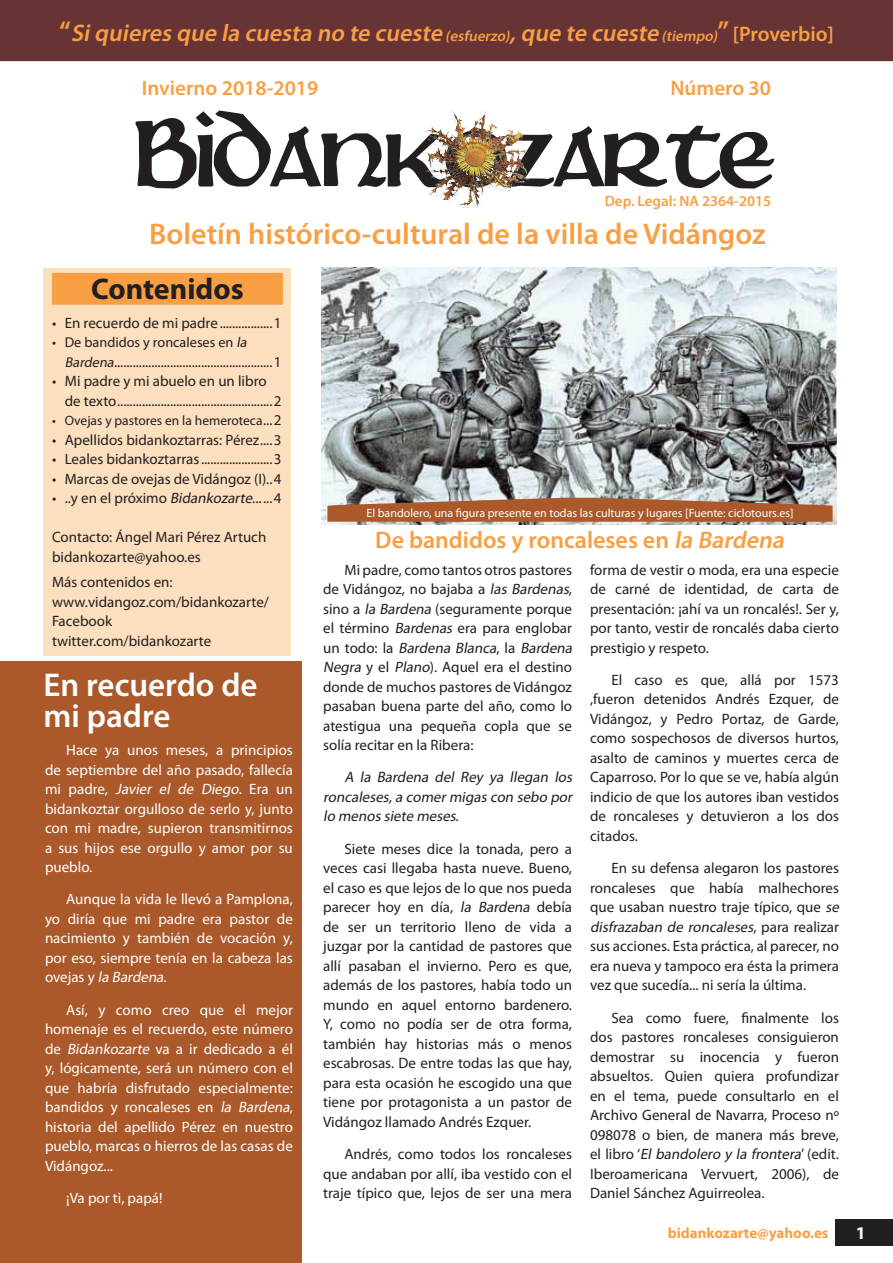
<style>
.page{position:relative;width:893px;height:1263px;background:#fff}
.page>*{position:absolute;margin:0;border:0;box-sizing:border-box;transform-origin:0 0}
.t1{font:114px "Martel";letter-spacing:-.03em;color:#231f20}
.Head_2_reverse{font:600 33px/31.5px "Myriad Pro";color:#fff}
.Tagline{font:600 30px "Myriad Pro";color:#f89f44}
.Body{font:700 30px "Myriad Pro";color:#231f20}
.News_title_flash{font:italic 600 24px "Myriad Pro";color:#f89f44}
.Head_1{font:600 24px "Myriad Pro";color:#f89f44}
.t2{font:600 21px "Myriad Pro";color:#f89f44}
.t3{font:700 18px "Myriad Pro";color:#fff}
.Body-2{font:15px/19.5px "Myriad Pro";color:#231f20;text-align:justify}
.Body-3{font:15px/19.5px "Myriad Pro";color:#fff;text-align:justify}
.TOC_bullets{font:15px "Myriad Pro";color:#231f20}
.Body-4{font:italic 15px/19.5px "Myriad Pro";color:#231f20;text-align:justify}
.t4{font:700 15px "Myriad Pro";color:#f89f44}
.t5{font:600 15px "Myriad Pro";color:#f89f44}
.t6{font:14.25px "Myriad Pro";color:#231f20}
.t7{font:13.5px "Myriad Pro";color:#231f20}
.t8{font:12px "Myriad Pro";color:#fff}
.s1{font-style:normal;font-size:28.5px}
.s2{font-size:15px}
.s3{font-style:normal;font-size:21px}
.s4{font-style:italic}
.s5{font-style:italic;font-size:14.25px}
</style>
<div class="page">
<img style="left:322px;top:267px;width:514px;height:258px">
<div style="left:0;top:661px;width:302px;height:602px;background:#ab592a"></div>
<div style="left:44px;top:268px;width:247px;height:388px;background:#fcdfbf"></div>
<div style="left:52px;top:273px;width:231px;height:18px;background:#f89f44"></div>
<div style="left:52px;top:287px;width:231px;height:18px;background:#f89f44"></div>
<div style="left:0;top:0;width:893px;height:61px;background:#673334"></div>
<div style="left:835px;top:1219px;width:58px;height:26px;background:#231f20"></div>
<img style="left:424px;top:111px;width:105px;height:97px">
<svg style="left:327px;top:498px;width:506px;height:24px"></svg>
<p class="News_title_flash" style="left:59px;top:17px;width:776px"><span class="s1">“</span> Siquieres que la cuesta no te cueste <span class="s2">(esfuerzo)</span>,que te cueste <span class="s2">(tiempo)</span><span class="s1">”</span> <span class="s3">[ P r o v e r b i o ]</span></p>
<p class="t2" style="left:142px;top:74px;width:178px">Invierno 2018-2019</p>
<p class="t2" style="left:670px;top:74px;width:102px">Número 30</p>
<p class="t1" style="left:135px;top:94px;width:642px">Bidankozarte</p>
<p class="t5" style="left:605px;top:192px;width:168px">Dep. Legal: NA 2364-2015</p>
<p class="Tagline" style="left:149px;top:215px;width:618px">Boletín histórico-cultural de la villa de Vidángoz</p>
<p class="Body" style="left:91px;top:270px;width:154px">Contenidos</p>
<p class="Body-2" style="left:52px;top:313px;width:231px">• En recuerdo de mi padre.................1</p>
<p class="t6" style="left:52px;top:334px;width:199px">• De bandidos y roncaleses en <span class="s4">la</span></p>
<p class="Body-2" style="left:65px;top:352px;width:218px"><span class="s5">Bardena</span>...................................................1</p>
<p class="Body-2" style="left:65px;top:371px;width:218px;text-indent:-13px">• Mi padre y mi abuelo en un libro de texto..................................................2</p>
<p class="t7" style="left:52px;top:413px;width:231px">• Ovejas y pastores en la hemeroteca<span class="s2">...2</span></p>
<p class="Body-2" style="left:52px;top:430px;width:231px">• Apellidos bidankoztarras: Pérez....3</p>
<p class="Body-2" style="left:52px;top:449px;width:231px">• Leales bidankoztarras.......................3</p>
<p class="Body-2" style="left:52px;top:469px;width:231px">• Marcas de ovejas de Vidángoz (I)..4</p>
<p class="Body-2" style="left:52px;top:488px;width:231px">• ..y en el próximo <span class="s4">Bidankozarte</span>......4</p>
<p class="TOC_bullets" style="left:52px;top:528px;width:216px">Contacto: Ángel Mari Pérez Artuch</p>
<p class="TOC_bullets" style="left:52px;top:548px;width:150px">bidankozarte@yahoo.es</p>
<p class="TOC_bullets" style="left:52px;top:573px;width:122px">Más contenidos en:</p>
<p class="TOC_bullets" style="left:52px;top:593px;width:218px">www.vidangoz.com/bidankozarte/</p>
<p class="TOC_bullets" style="left:52px;top:612px;width:62px">Facebook</p>
<p class="TOC_bullets" style="left:52px;top:632px;width:161px">twitter.com/bidankozarte</p>
<p class="Head_2_reverse" style="left:44px;top:668px;width:216px">En recuerdo de mi padre</p>
<p class="Body-3" style="left:45px;top:740px;width:249px;text-indent:21px">Hace ya unos meses, a principios de septiembre del año pasado, fallecía m i p a d re, <span class="s4">Javier el de Diego</span>. E ra u n bidankoztar orgulloso de serlo y, junto con mi madre, supieron transmitirnos a sus hijos ese orgullo y amor por su pueblo.</p>
<p class="Body-3" style="left:45px;top:889px;width:249px;text-indent:21px">Aunque la vida le llevó a Pamplona, yo diría que mi padre era pastor de nacimiento y también de vocación y, por eso, siempre tenía en la cabeza las ovej a s y <span class="s4">la Bardena</span>.</p>
<p class="Body-3" style="left:45px;top:999px;width:249px;text-indent:21px">Así, y como creo que el mejor homenaje es el recuerdo, este número de <span class="s4">Bidankozarte</span> va a ir dedicado a él y, lógicamente, será un número con el que habría disfrutado especialmente: bandidos y roncaleses en <span class="s4">la Bardena</span>, historia del apellido Pérez en nuestro pueblo, marcas o hierros de las casas de Vidángoz...</p>
<p class="Body-3" style="left:66px;top:1188px;width:98px">¡Va por ti, papá!</p>
<p class="t8" style="left:366px;top:505px;width:429px">El bandolero, una figura presente en todas las culturas y lugares [Fuente: ciclotours.es]</p>
<p class="Head_1" style="left:375px;top:525px;width:415px">De bandidos y roncaleses en <span class="s4">la Bardena</span></p>
<p class="Body-2" style="left:323px;top:560px;width:254px;text-align:left;text-indent:21px">Mi padre, como tantos otros pastores de Vidángoz, no bajaba a <span class="s4">las Bardenas</span>, sino a <span class="s4">la Bardena</span> (seguramente porque el término <span class="s4">Bardenas</span> era para englobar u n t o d o : l a <span class="s4">Bardena Blanca</span>, l a <span class="s4">Bardena Negra</span> y el <span class="s4">Plano</span>). Aquel era el destino donde de muchos pastores de Vidángoz pasaban buena parte del año, como lo atestigua una pequeña copla que se solía recitar en la Ribera:</p>
<p class="Body-4" style="left:323px;top:767px;width:254px;text-indent:21px">A la Bardena del Rey ya llegan los roncaleses,a comermigas con sebo por lo menos siete meses.</p>
<p class="Body-2" style="left:323px;top:839px;width:250px;text-indent:21px">Siete meses dice la tonada, pero a veces casi llegaba hasta nueve. Bueno, el caso es que lejos de lo que nos pueda parecer hoy en día, <span class="s4">la Bardena</span> debía de ser un territorio lleno de vida a juzgar por la cantidad de pastores que allí pasaban el invierno. Pero es que, además de los pastores, había todo un mundo en aquel entorno bardenero.<br>Y, como no podía ser de otra forma, también hay historias más o menos escabrosas. De entre todas las que hay, para esta ocasión he escogido una que tiene por protagonista a un pastor de Vidángoz llamado Andrés Ezquer.</p>
<p class="Body-2" style="left:323px;top:1144px;width:250px;text-indent:21px">Andrés, como todos los roncaleses que andaban por allí, iba vestido con el traje típico que, lejos de ser una mera</p>
<p class="Body-2" style="left:590px;top:560px;width:250px">forma de vestir o moda, era una especie de carné de identidad, de carta de presentación: ¡ahí va un roncalés!. Ser y, por tanto, vestir de roncalés daba cierto prestigio y respeto.</p>
<p class="Body-2" style="left:590px;top:670px;width:250px;text-indent:21px">El caso es que, allá por 1573 ,fueron detenidos Andrés Ezquer, de Vidángoz, y Pedro Portaz, de Garde, como sospechosos de diversos hurtos, asalto de caminos y muertes cerca de Caparroso. Por lo que se ve, había algún indicio de que los autores iban vestidos de roncaleses y detuvieron a los dos citados.</p>
<p class="Body-2" style="left:590px;top:858px;width:254px;text-align:left;text-indent:21px">En su defensa alegaron los pastores roncaleses que había malhechores que usaban nuestro traje típico, que <span class="s4">se disfrazaban de roncaleses</span>, p a r a r e a l i z a r sus acciones. Esta práctica, al parecer, no era nueva y tampoco era ésta la primera vez que sucedía... ni sería la última.</p>
<p class="Body-2" style="left:590px;top:1007px;width:250px;text-indent:21px">Sea como fuere, finalmente los dos pastores roncaleses consiguieron demostrar su inocencia y fueron absueltos. Quien quiera profundizar en el tema, puede consultarlo en el Archivo General de Navarra, Proceso nº 098078 o bien, de manera más breve, e l l i b ro ‘ <span class="s4">El bandolero y la frontera</span>’ ( e d i t .<br>Iberoamericana Vervuert, 2006), de Daniel Sánchez Aguirreolea.</p>
<p class="t4" style="left:668px;top:1223px;width:162px">bidankozarte@yahoo.es</p>
<p class="t3" style="left:856px;top:1221px;width:11px">1</p>
</div>
